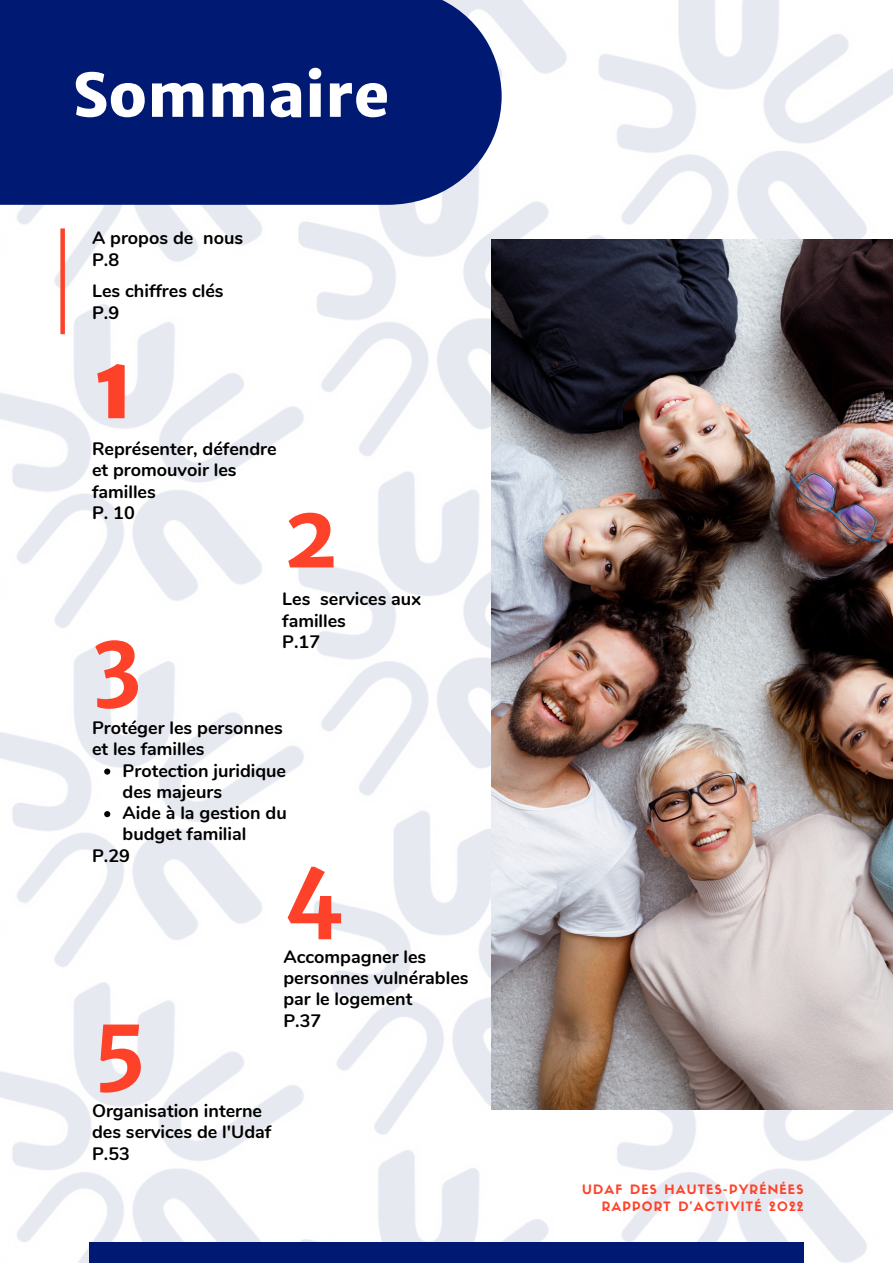
<style>
.page{position:relative;width:893px;height:1264px;background:#fff}
.page>*{position:absolute;margin:0;border:0;box-sizing:border-box;transform-origin:0 0}
.t1{font:700 86.85px "Merriweather Sans";color:#fe4229}
.t2{font:800 86.85px "Merriweather Sans";color:#fe4229}
.t3{font:800 60px "Merriweather Sans";color:#fff}
.t4{font:700 18px/21.3px "Nunito";color:#000}
.t5{font:12.75px "Sifonn Basic";letter-spacing:.09em;color:#fe4229}
</style>
<div class="page">
<img style="left:0;top:0;width:892px;height:1262px">
<div style="left:89px;top:1242px;width:714px;height:20px;background:#001a73"></div>
<img style="left:491px;top:240px;width:401px;height:869px">
<div style="left:0;top:0;width:501px;height:205px;background:#001a73"></div>
<svg style="left:104px;top:768px;width:6px;height:6px"></svg>
<svg style="left:104px;top:811px;width:6px;height:6px"></svg>
<div style="left:60px;top:228px;width:5px;height:106px;background:#fe4229"></div>
<p class="t3" style="left:72px;top:58px;width:318px">Sommaire</p>
<p class="t4" style="left:92px;top:228px;width:153px">A propos de nous</p>
<p class="t4" style="left:92px;top:249px;width:29px">P.8</p>
<p class="t4" style="left:92px;top:280px;width:133px">Les chiffres clés</p>
<p class="t4" style="left:92px;top:302px;width:29px">P.9</p>
<p class="t2" style="left:92px;top:333px;width:46px">1</p>
<p class="t4" style="left:92px;top:438px;width:186px">Représenter, défendre et promouvoir les familles</p>
<p class="t4" style="left:92px;top:502px;width:44px">P. 10</p>
<p class="t1" style="left:282px;top:482px;width:59px">2</p>
<p class="t1" style="left:92px;top:609px;width:51px">3</p>
<p class="t4" style="left:282px;top:588px;width:140px">Les services aux familles</p>
<p class="t4" style="left:282px;top:631px;width:39px">P.17</p>
<p class="t4" style="left:92px;top:717px;width:192px">Protéger les personnes et les familles</p>
<p class="t4" style="left:123px;top:760px;width:165px">Protection juridique des majeurs</p>
<p class="t4" style="left:123px;top:802px;width:166px">Aide à la gestion du budget familial</p>
<p class="t4" style="left:92px;top:845px;width:39px">P.29</p>
<p class="t1" style="left:92px;top:992px;width:56px">5</p>
<p class="t4" style="left:92px;top:1100px;width:181px">Organisation interne des services de l'Udaf</p>
<p class="t4" style="left:92px;top:1143px;width:39px">P.53</p>
<p class="t1" style="left:283px;top:837px;width:61px">4</p>
<p class="t4" style="left:283px;top:946px;width:187px">Accompagner les personnes vulnérables par le logement</p>
<p class="t4" style="left:283px;top:1010px;width:39px">P.37</p>
<p class="t5" style="left:582px;top:1184px;width:223px">UDAF DES HAUTES-PYRÉNÉES</p>
<p class="t5" style="left:601px;top:1201px;width:203px">RAPPORT D'ACTIVITÉ 2022</p>
</div>
